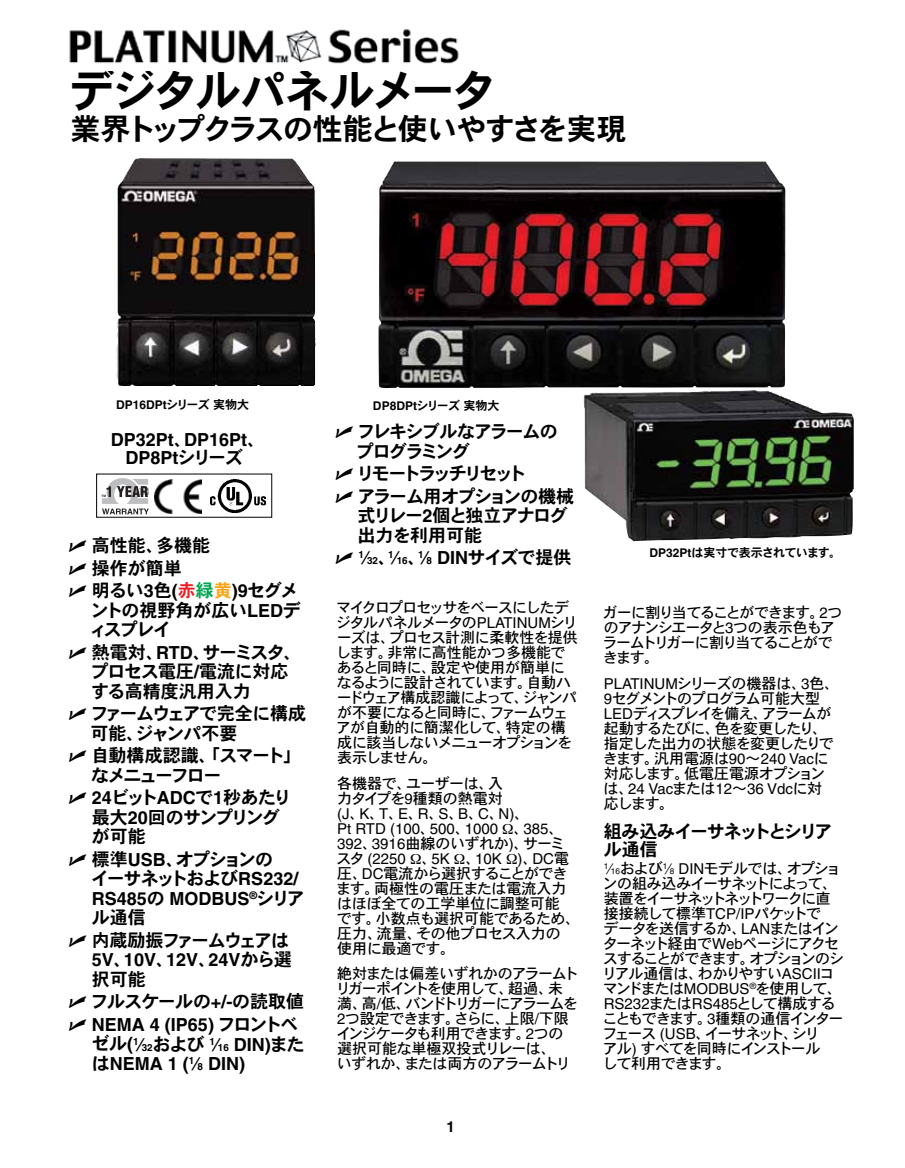
<style>
.page{position:relative;width:905px;height:1168px;background:#fff}
.page>*{position:absolute;margin:0;border:0;box-sizing:border-box;transform-origin:0 0}
.t1{font:45px "Heisei Kaku Go Std W7";letter-spacing:-.06em;color:#000}
.t2{font:30px "Heisei Kaku Go Std W7";letter-spacing:-.07em;color:#000}
.t3{font:18px/19.5px "Heisei Kaku Go Std W7";letter-spacing:-.06em;color:#000}
.t4{font:700 18px/18px "Helvetica";color:#000;text-align:center}
.t5{font:18px/19.5px "Heisei Kaku Go Std W7";letter-spacing:-.01em;color:#000}
.t6{font:18px/22.5px "Heisei Kaku Go Std W7";color:#000}
.t7{font:18px/19.5px "Heisei Kaku Go Std W7";letter-spacing:-.085em;color:#000}
.t8{font:18px/22.5px "Heisei Kaku Go Std W7";letter-spacing:-.12em;color:#000}
.t9{font:18px/19.5px "Heisei Kaku Go Std W7";letter-spacing:-.09em;color:#000}
.t10{font:18px/19.5px "Heisei Kaku Go Std W7";letter-spacing:-.08em;color:#000}
.t11{font:18px/19.5px "Heisei Kaku Go Std W7";letter-spacing:-.035em;color:#000}
.t12{font:15px/15px "Heisei Kaku Go Std W5";letter-spacing:-.06em;color:#000}
.t13{font:15px/15px "Heisei Kaku Go Std W5";letter-spacing:-.08em;color:#000}
.t14{font:15px/15px "Helvetica";color:#000}
.t15{font:15px/15px "Heisei Kaku Go Std W5";letter-spacing:-.02em;color:#000}
.t16{font:15px/15px "Heisei Kaku Go Std W5";letter-spacing:-.09em;color:#000}
.t17{font:15px/15px "Heisei Kaku Go Std W5";letter-spacing:-.03em;color:#000}
.t18{font:700 15px "Helvetica";color:#000}
.t19{font:12px "Heisei Kaku Go Std W7";letter-spacing:-.05em;color:#000}
.t20{font:700 12px "Helvetica";color:#000}
.t21{font:12px "Heisei Kaku Go Std W7";letter-spacing:-.03em;color:#000}
.t22{font:700 9.9px "Helvetica";color:#000}
.t23{font:700 3.15px "Arial";color:#231f20}
.s1{font-family:"Heisei Kaku Go Std W7";font-weight:400}
.s2{font-family:"Helvetica";font-weight:700}
.s3{font-family:"Universal Newswith Comm Pi"}
.s4{color:#ed1d24}
.s5{color:#00a651}
.s6{color:#faa61a}
.s7{font-family:"Universal Newswith Comm Pi";font-weight:400}
.s8{font-family:"Helvetica";font-weight:700;font-size:9.9px}
.s9{font-size:9.9px}
.s10{font-family:"Universal Newswith Comm Pi";font-weight:400;font-size:18px}
.s11{font-size:18px}
.s12{font-family:"Heisei Kaku Go Std W7";font-weight:400;font-size:18px}
.s13{font-family:"Helvetica"}
.s14{font-family:"Heisei Kaku Go Std W5"}
.s15{font-family:"Helvetica";font-size:8.25px}
</style>
<div class="page">
<img style="left:69px;top:29px;width:390px;height:35px">
<img style="left:154px;top:480px;width:47px;height:33px">
<img style="left:211px;top:479px;width:54px;height:34px">
<img style="left:116px;top:158px;width:200px;height:229px">
<img style="left:583px;top:390px;width:271px;height:151px">
<img style="left:378px;top:161px;width:407px;height:227px">
<svg style="left:102px;top:478px;width:47px;height:36px"></svg>
<h1 class="t1" style="left:70px;top:63px;width:429px">デジタルパネルメータ</h1>
<h2 class="t2" style="left:71px;top:110px;width:557px">業界トップクラスの性能と使いやすさを実現</h2>
<p class="t20" style="left:116px;top:397px;width:134px">DP16DPt<span class="s1">シリーズ実物大</span></p>
<p class="t21" style="left:373px;top:398px;width:128px"><span class="s2">DP8DPt</span>シリーズ実物大</p>
<p class="t4" style="left:111px;top:431px;width:156px">DP32Pt<span class="s1">、</span>DP16Pt<span class="s1">、<br></span>DP8Pt<span class="s1">シリーズ</span></p>
<p class="t23" style="left:101px;top:494px;width:6px">TM</p>
<p class="t6" style="left:69px;top:535px;width:231px"><span class="s3">U</span> 高性能、多機能<br><span class="s3">U</span> 操作が簡単<br><span class="s3">U</span> 明るい<span class="s2">3</span>色<span class="s2">(</span><span class="s4">赤</span><span class="s5">緑</span><span class="s6">黄</span><span class="s2">)9</span>セグメ</p>
<p class="t11" style="left:90px;top:601px;width:213px">ントの視野角が広い<span class="s2">LED</span>ディスプレイ</p>
<p class="t5" style="left:91px;top:643px;width:212px;text-indent:-22px"><span class="s3">U</span> 熱電対、<span class="s2">RTD</span>、サーミスタ、プロセス電圧<span class="s2">/</span>電流に対応する高精度汎用入力</p>
<p class="t3" style="left:90px;top:704px;width:217px;text-indent:-22px"><span class="s3">U</span> ファームウェアで完全に構成可能、ジャンパ不要</p>
<p class="t9" style="left:91px;top:746px;width:211px;text-indent:-22px"><span class="s3">U</span> 自動構成認識、「スマート」なメニューフロー</p>
<p class="t3" style="left:92px;top:788px;width:201px;text-indent:-23px"><span class="s3">U</span> <span class="s2">24</span>ビット<span class="s2">ADC</span>で<span class="s2">1</span>秒あたり最大<span class="s2">20</span>回のサンプリングが可能</p>
<p class="t7" style="left:91px;top:850px;width:208px;text-indent:-23px"><span class="s3">U</span> 標準<span class="s2">USB</span>、オプションの<br>イーサネットおよび<span class="s2">RS232/</span></p>
<p class="t4" style="left:92px;top:889px;width:214px">RS485<span class="s1">の</span> MODBUS<sup>®</sup><span class="s1">シリア</span></p>
<p class="t3" style="left:69px;top:907px;width:222px;line-height:22.5px;text-indent:23px">ル通信<br><span class="s3">U</span> 内蔵励振ファームウェアは</p>
<p class="t4" style="left:92px;top:951px;width:201px">5V<span class="s1">、</span>10V<span class="s1">、</span>12V<span class="s1">、</span>24V<span class="s1">から選</span></p>
<p class="t5" style="left:69px;top:968px;width:237px;line-height:22.5px;text-indent:23px">択可能<br><span class="s3">U</span> フルスケールの<span class="s2">+/-</span>の読取値</p>
<p class="t4" style="left:69px;top:1015px;width:231px"><span class="s7">U</span> NEMA 4 (IP65) <span class="s1">フロントベ</span></p>
<p class="t3" style="left:91px;top:1034px;width:215px">ゼル<span class="s2">(</span><sup>1</sup><span class="s2">⁄</span><span class="s8">32</span>および <sup>1</sup><span class="s2">⁄</span><span class="s8">16</span> <span class="s2">DIN)</span>また</p>
<p class="t4" style="left:92px;top:1054px;width:155px"><span class="s1">は</span>NEMA 1 (<sup>1</sup>⁄<span class="s9">8</span> DIN)</p>
<p class="t10" style="left:356px;top:422px;width:203px;text-indent:-20px"><span class="s3">U</span> フレキシブルなアラームのプログラミング</p>
<p class="t8" style="left:335px;top:463px;width:240px"><span class="s3">U</span> リモートラッチリセット<br><span class="s3">U</span> アラーム用オプションの機械</p>
<p class="t3" style="left:357px;top:506px;width:212px">式リレー<span class="s2">2</span>個と独立アナログ出力を利用可能</p>
<p class="t22" style="left:335px;top:554px;width:237px"><span class="s10">U</span> 1<span class="s11">⁄</span>32<span class="s12">、</span>1<span class="s11">⁄</span>16<span class="s12">、</span>1<span class="s11">⁄</span>8 <span class="s11">DIN</span><span class="s12">サイズで提供</span></p>
<p class="t12" style="left:336px;top:600px;width:243px">マイクロプロセッサをベースにしたデジタルパネルメータの<span class="s13">PLATINUM</span>シリーズは、プロセス計測に柔軟性を提供します。非常に高性能かつ多機能であると同時に、設定や使用が簡単になるように設計されています。自動ハードウェア構成認識によって、ジャンパが不要になると同時に、ファームウェアが自動的に簡潔化して、特定の構成に該当しないメニューオプションを表示しません。</p>
<p class="t17" style="left:337px;top:775px;width:168px">各機器で、ユーザーは、入力タイプを<span class="s13">9</span>種類の熱電対</p>
<p class="t14" style="left:337px;top:806px;width:228px">(J<span class="s14">、</span>K<span class="s14">、</span>T<span class="s14">、</span>E<span class="s14">、</span>R<span class="s14">、</span>S<span class="s14">、</span>B<span class="s14">、</span>C<span class="s14">、</span>N)<span class="s14">、<br></span>Pt RTD (100<span class="s14">、</span>500<span class="s14">、</span>1000 <span class="s14">、</span>385<span class="s14">、</span></p>
<p class="t17" style="left:337px;top:835px;width:229px"><span class="s13">392</span>、<span class="s13">3916</span>曲線のいずれか<span class="s13">)</span>、サーミ</p>
<p class="t14" style="left:336px;top:851px;width:234px"><span class="s14">スタ</span> (2250 <span class="s14">、</span>5K <span class="s14">、</span>10K )<span class="s14">、</span>DC<span class="s14">電</span></p>
<p class="t15" style="left:336px;top:865px;width:245px">圧、<span class="s13">DC</span>電流から選択することができます。両極性の電圧または電流入力はほぼ全ての工学単位に調整可能<br>です。小数点も選択可能であるため、圧力、流量、その他プロセス入力の<br>使用に最適です。</p>
<p class="t12" style="left:335px;top:966px;width:245px">絶対または偏差いずれかのアラームトリガーポイントを使用して、超過、未満、高<span class="s13">/</span>低、バンドトリガーにアラームを<br><span class="s13">2</span>つ設定できます。さらに、上限<span class="s13">/</span>下限インジケータも利用できます。<span class="s13">2</span>つの選択可能な単極双投式リレーは、<br>いずれか、または両方のアラームトリ</p>
<p class="t18" style="left:446px;top:1117px;width:10px">1</p>
<p class="t19" style="left:649px;top:545px;width:193px"><span class="s2">DP32Pt</span>は実寸で表示されています。</p>
<p class="t16" style="left:602px;top:605px;width:241px">ガーに割り当てることができます。<span class="s13">2</span>つのアナンシエータと<span class="s13">3</span>つの表示色もアラームトリガーに割り当てることができます。</p>
<p class="t12" style="left:603px;top:676px;width:238px"><span class="s13">PLATINUM</span>シリーズの機器は、<span class="s13">3</span>色、<br><span class="s13">9</span>セグメントのプログラム可能大型<br><span class="s13">LED</span>ディスプレイを備え、アラームが起動するたびに、色を変更したり、指定した出力の状態を変更したりできます。汎用電源は<span class="s13">90</span>～<span class="s13">240 Vac</span>に対応します。低電圧電源オプション</p>
<p class="t14" style="left:603px;top:781px;width:220px"><span class="s14">は、</span>24 Vac<span class="s14">または</span>12<span class="s14">～</span>36 Vdc<span class="s14">に対</span></p>
<p class="t12" style="left:603px;top:796px;width:72px">応します。</p>
<p class="t3" style="left:603px;top:823px;width:230px;line-height:18px">組み込みイーサネットとシリアル通信</p>
<p class="t13" style="left:602px;top:861px;width:243px"><sup>1</sup><span class="s13">⁄</span><span class="s15">16</span>および<sup>1</sup><span class="s13">⁄</span><span class="s15">8</span> <span class="s13">DIN</span>モデルでは、オプションの組み込みイーサネットによって、装置をイーサネットネットワークに直接接続して標準<span class="s13">TCP/IP</span>パケットで<br>データを送信するか、<span class="s13">LAN</span>またはインターネット経由で<span class="s13">Web</span>ページにアクセスすることができます。オプションのシリアル通信は、わかりやすい<span class="s13">ASCII</span>コマンドまたは<span class="s13">MODBUS</span><sup>®</sup>を使用して、</p>
<p class="t14" style="left:603px;top:996px;width:233px">RS232<span class="s14">または</span>RS485<span class="s14">として構成する</span></p>
<p class="t12" style="left:602px;top:1011px;width:242px">こともできます。<span class="s13">3</span>種類の通信インターフェース <span class="s13">(USB</span>、イーサネット、シリ<br>アル<span class="s13">)</span> すべてを同時にインストール<br>して利用できます。</p>
</div>
